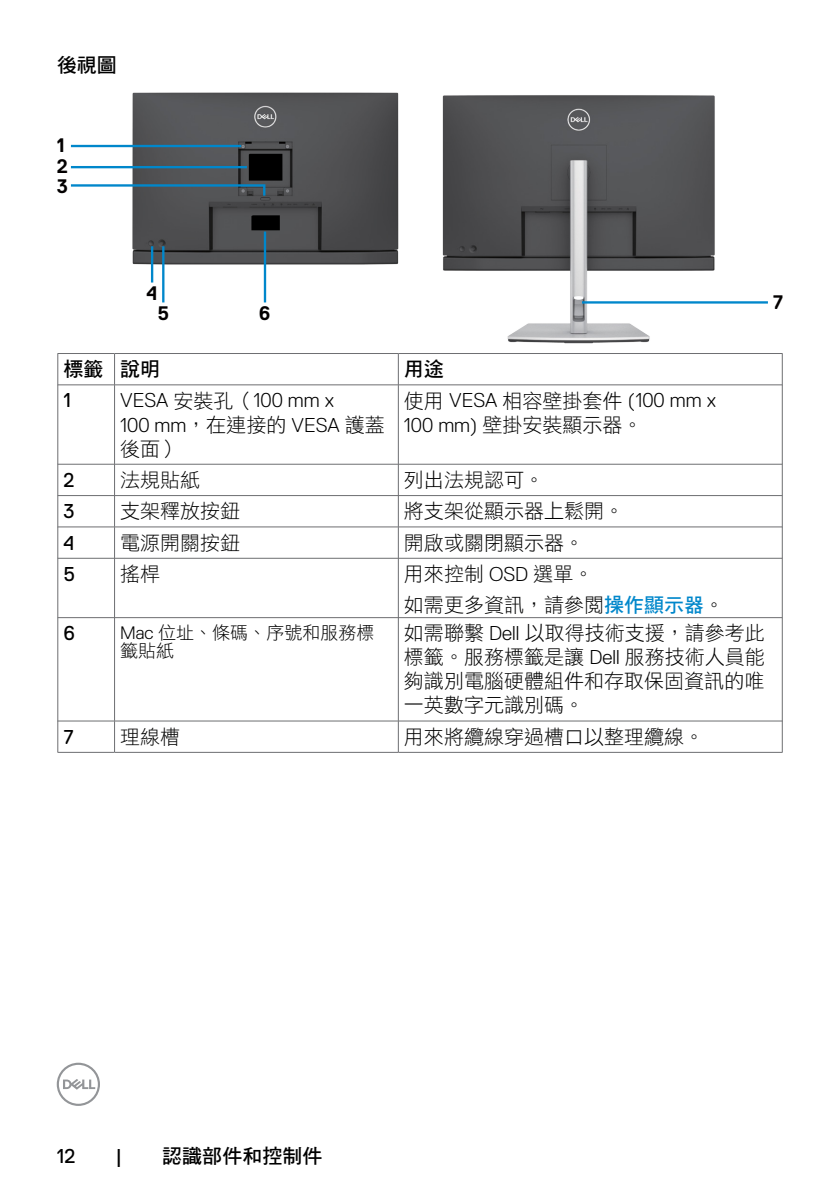
<style>
.page{position:relative;width:840px;height:1191px;background:#fff}
.page>*{position:absolute;margin:0;border:0;box-sizing:border-box;transform-origin:0 0}
.t1{font:20px/24px "DF Hei Std W3";color:#000}
.t2{font:300 20px/24px "Dell Replica";color:#000}
.t3{font:20px "DF Hei Std W7";color:#000}
.t4{font:20px "Dell Replica";color:#000}
.t5{font:700 19.6px/20.2px "Dell Replica";color:#030000}
.t6{font:18px/18px "DF Hei Std W3";color:#000}
.s1{font-family:"DF Hei Std W3";font-weight:400}
.s2{font-family:"Dell Replica";font-weight:300}
.s3{font-family:"DF Hei Std W7";color:#0087cb}
</style>
<div class="page">
<svg style="left:57px;top:1062px;width:43px;height:44px"></svg>
<img style="left:130px;top:92px;width:269px;height:176px">
<img style="left:442px;top:95px;width:278px;height:249px">
<hr style="left:71px;top:145px;width:170px;height:2px;background:#0087cb">
<hr style="left:581px;top:301px;width:186px;height:2px;background:#0087cb">
<svg style="left:70px;top:154px;width:212px;height:44px"></svg>
<hr style="left:264px;top:232px;width:2px;height:70px;background:#0087cb">
<hr style="left:162px;top:246px;width:2px;height:56px;background:#0087cb">
<hr style="left:151px;top:246px;width:2px;height:36px;background:#0087cb">
<hr style="left:71px;top:166px;width:176px;height:2px;background:#0087cb">
<svg style="left:251px;top:215px;width:29px;height:15px"></svg>
<hr style="left:57px;top:353px;width:57px;height:1px;background:#6d6e71">
<hr style="left:57px;top:354px;width:1px;height:31px;background:#6d6e71">
<hr style="left:114px;top:353px;width:284px;height:1px;background:#6d6e71">
<hr style="left:114px;top:354px;width:1px;height:30px;background:#6d6e71">
<hr style="left:398px;top:353px;width:384px;height:1px;background:#6d6e71">
<hr style="left:398px;top:354px;width:1px;height:30px;background:#6d6e71">
<hr style="left:781px;top:354px;width:1px;height:31px;background:#6d6e71">
<hr style="left:57px;top:384px;width:58px;height:1px;background:#6d6e71">
<hr style="left:57px;top:385px;width:1px;height:79px;background:#6d6e71">
<hr style="left:114px;top:384px;width:284px;height:1px;background:#6d6e71">
<hr style="left:114px;top:385px;width:1px;height:79px;background:#6d6e71">
<hr style="left:398px;top:384px;width:384px;height:1px;background:#6d6e71">
<hr style="left:398px;top:385px;width:1px;height:79px;background:#6d6e71">
<hr style="left:781px;top:385px;width:1px;height:79px;background:#6d6e71">
<hr style="left:57px;top:464px;width:58px;height:1px;background:#6d6e71">
<hr style="left:57px;top:464px;width:1px;height:31px;background:#6d6e71">
<hr style="left:114px;top:464px;width:284px;height:1px;background:#6d6e71">
<hr style="left:114px;top:464px;width:1px;height:31px;background:#6d6e71">
<hr style="left:398px;top:464px;width:384px;height:1px;background:#6d6e71">
<hr style="left:398px;top:464px;width:1px;height:31px;background:#6d6e71">
<hr style="left:781px;top:464px;width:1px;height:31px;background:#6d6e71">
<hr style="left:57px;top:495px;width:58px;height:1px;background:#6d6e71">
<hr style="left:57px;top:495px;width:1px;height:32px;background:#6d6e71">
<hr style="left:114px;top:495px;width:284px;height:1px;background:#6d6e71">
<hr style="left:114px;top:496px;width:1px;height:30px;background:#6d6e71">
<hr style="left:398px;top:495px;width:384px;height:1px;background:#6d6e71">
<hr style="left:398px;top:496px;width:1px;height:30px;background:#6d6e71">
<hr style="left:781px;top:495px;width:1px;height:32px;background:#6d6e71">
<hr style="left:57px;top:526px;width:58px;height:1px;background:#6d6e71">
<hr style="left:57px;top:527px;width:1px;height:31px;background:#6d6e71">
<hr style="left:114px;top:526px;width:284px;height:1px;background:#6d6e71">
<hr style="left:114px;top:527px;width:1px;height:31px;background:#6d6e71">
<hr style="left:398px;top:526px;width:384px;height:1px;background:#6d6e71">
<hr style="left:398px;top:527px;width:1px;height:31px;background:#6d6e71">
<hr style="left:781px;top:527px;width:1px;height:31px;background:#6d6e71">
<hr style="left:57px;top:558px;width:58px;height:1px;background:#6d6e71">
<hr style="left:57px;top:558px;width:1px;height:59px;background:#6d6e71">
<hr style="left:114px;top:558px;width:284px;height:1px;background:#6d6e71">
<hr style="left:114px;top:558px;width:1px;height:59px;background:#6d6e71">
<hr style="left:398px;top:558px;width:384px;height:1px;background:#6d6e71">
<hr style="left:398px;top:558px;width:1px;height:59px;background:#6d6e71">
<hr style="left:781px;top:558px;width:1px;height:59px;background:#6d6e71">
<hr style="left:57px;top:617px;width:58px;height:1px;background:#6d6e71">
<hr style="left:57px;top:617px;width:1px;height:104px;background:#6d6e71">
<hr style="left:114px;top:617px;width:284px;height:1px;background:#6d6e71">
<hr style="left:114px;top:618px;width:1px;height:102px;background:#6d6e71">
<hr style="left:398px;top:617px;width:384px;height:1px;background:#6d6e71">
<hr style="left:398px;top:618px;width:1px;height:102px;background:#6d6e71">
<hr style="left:781px;top:617px;width:1px;height:104px;background:#6d6e71">
<hr style="left:57px;top:720px;width:58px;height:1px;background:#6d6e71">
<hr style="left:57px;top:721px;width:1px;height:31px;background:#6d6e71">
<hr style="left:114px;top:720px;width:284px;height:1px;background:#6d6e71">
<hr style="left:114px;top:721px;width:1px;height:31px;background:#6d6e71">
<hr style="left:398px;top:720px;width:384px;height:1px;background:#6d6e71">
<hr style="left:398px;top:721px;width:1px;height:31px;background:#6d6e71">
<hr style="left:781px;top:721px;width:1px;height:31px;background:#6d6e71">
<hr style="left:57px;top:752px;width:57px;height:1px;background:#6d6e71">
<hr style="left:114px;top:752px;width:284px;height:1px;background:#6d6e71">
<hr style="left:398px;top:752px;width:384px;height:1px;background:#6d6e71">
<p class="t3" style="left:57px;top:54px;width:61px">後視圖</p>
<p class="t5" style="left:57px;top:136px;width:13px">1<br>2<br>3</p>
<p class="t5" style="left:146px;top:283px;width:13px">4</p>
<p class="t5" style="left:157px;top:303px;width:13px">5</p>
<p class="t5" style="left:258px;top:303px;width:13px">6</p>
<p class="t5" style="left:772px;top:292px;width:12px">7</p>
<p class="t3" style="left:63px;top:358px;width:98px">標籤 說明</p>
<p class="t3" style="left:404px;top:358px;width:41px">用途</p>
<p class="t4" style="left:63px;top:389px;width:9px">1</p>
<p class="t2" style="left:120px;top:389px;width:266px">VESA <span class="s1">安裝孔（</span>100 mm x<br>100 mm<span class="s1">，在連接的</span> VESA <span class="s1">護蓋</span></p>
<p class="t1" style="left:120px;top:436px;width:61px">後面）</p>
<p class="t2" style="left:404px;top:389px;width:313px"><span class="s1">使用</span> VESA <span class="s1">相容壁掛套件</span> (100 mm x</p>
<p class="t1" style="left:404px;top:412px;width:240px"><span class="s2">100 mm)</span> 壁掛安裝顯示器。</p>
<p class="t4" style="left:63px;top:469px;width:12px">2</p>
<p class="t1" style="left:120px;top:467px;width:81px">法規貼紙</p>
<p class="t1" style="left:404px;top:467px;width:142px">列出法規認可。</p>
<p class="t4" style="left:63px;top:500px;width:12px">3</p>
<p class="t1" style="left:120px;top:499px;width:121px">支架釋放按鈕</p>
<p class="t1" style="left:404px;top:499px;width:222px">將支架從顯示器上鬆開。</p>
<p class="t4" style="left:63px;top:531px;width:12px">4</p>
<p class="t1" style="left:120px;top:530px;width:121px">電源開關按鈕</p>
<p class="t1" style="left:404px;top:530px;width:181px">開啟或關閉顯示器。</p>
<p class="t4" style="left:63px;top:563px;width:13px">5</p>
<p class="t1" style="left:120px;top:561px;width:41px">搖桿</p>
<p class="t1" style="left:404px;top:558px;width:321px;line-height:30.8px">用來控制 <span class="s2">OSD</span> 選單。<br>如需更多資訊，請參閱<span class="s3">操作顯示器</span>。</p>
<p class="t4" style="left:63px;top:622px;width:13px">6</p>
<p class="t6" style="left:120px;top:623px;width:255px"><span class="s2">Mac</span> 位址、條碼、序號和服務標籤貼紙</p>
<p class="t1" style="left:404px;top:621px;width:362px;text-align:justify">如需聯繫 <span class="s2">Dell</span> 以取得技術支援，請參考此標籤。服務標籤是讓 <span class="s2">Dell</span> 服務技術人員能夠識別電腦硬體組件和存取保固資訊的唯一英數字元識別碼。</p>
<p class="t4" style="left:63px;top:725px;width:12px">7</p>
<p class="t1" style="left:120px;top:724px;width:61px">理線槽</p>
<p class="t1" style="left:404px;top:724px;width:301px">用來將纜線穿過槽口以整理纜線。</p>
<p class="t4" style="left:57px;top:1144px;width:20px">12</p>
<p class="t4" style="left:115px;top:1144px;width:8px">|</p>
<p class="t3" style="left:162px;top:1144px;width:162px">認識部件和控制件</p>
</div>
